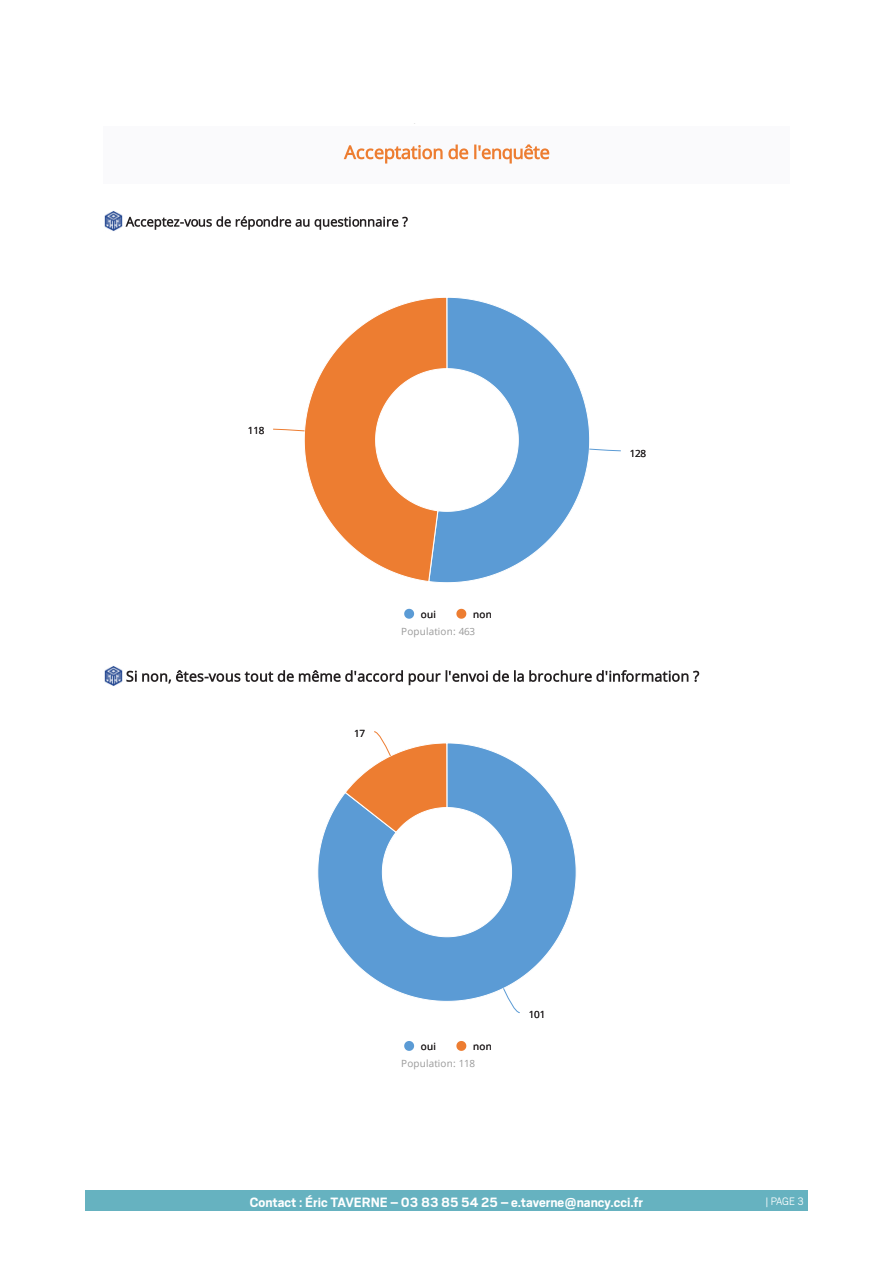
<style>
.page{position:relative;width:893px;height:1263px;background:#fff}
.page>*{position:absolute;margin:0;border:0;box-sizing:border-box;transform-origin:0 0}
.t1{font:700 15px "Scout";color:#fff}
.t2{font:300 12px "Scout";color:#fff}
.t3{font:9.9px/17.1px "Open Sans";letter-spacing:.02em;color:#999}
.t4{font:9.9px "Open Sans";letter-spacing:-.025em;color:#231f20}
.s1{color:#231f20}
</style>
<div class="page">
<div style="left:85px;top:1191px;width:723px;height:20px;background:#66b2c0"></div>
<svg style="left:435px;top:297px;width:155px;height:286px"></svg>
<svg style="left:588px;top:448px;width:33px;height:4px"></svg>
<svg style="left:273px;top:297px;width:175px;height:285px"></svg>
<svg style="left:404px;top:609px;width:10px;height:10px"></svg>
<svg style="left:456px;top:609px;width:10px;height:10px"></svg>
<img style="left:104px;top:666px;width:19px;height:20px">
<svg style="left:126px;top:670px;width:573px;height:15px"></svg>
<svg style="left:317px;top:743px;width:259px;height:259px"></svg>
<svg style="left:502px;top:987px;width:19px;height:26px"></svg>
<svg style="left:344px;top:731px;width:104px;height:102px"></svg>
<svg style="left:404px;top:1041px;width:10px;height:10px"></svg>
<svg style="left:456px;top:1041px;width:10px;height:10px"></svg>
<div style="left:103px;top:126px;width:687px;height:58px;background:#fafafc"></div>
<svg style="left:344px;top:144px;width:205px;height:20px"></svg>
<img style="left:104px;top:211px;width:19px;height:20px">
<svg style="left:126px;top:216px;width:282px;height:14px"></svg>
<p class="t4" style="left:248px;top:424px;width:18px">118</p>
<p class="t4" style="left:354px;top:726px;width:13px">17</p>
<p class="t4" style="left:421px;top:607px;width:17px">oui</p>
<p class="t3" style="left:401px;top:605px;width:92px;text-indent:72px"><span class="s1">non<br></span>Population: 463</p>
<p class="t4" style="left:630px;top:446px;width:18px">128</p>
<p class="t4" style="left:421px;top:1039px;width:17px">oui</p>
<p class="t3" style="left:401px;top:1037px;width:92px;text-indent:72px"><span class="s1">non<br></span>Population: 118</p>
<p class="t4" style="left:529px;top:1008px;width:18px">101</p>
<p class="t1" style="left:250px;top:1194px;width:395px">Contact : Éric TAVERNE – 03 83 85 54 25 – e.taverne@nancy.cci.fr</p>
<p class="t2" style="left:765px;top:1193px;width:40px">| PAGE 3</p>
</div>
